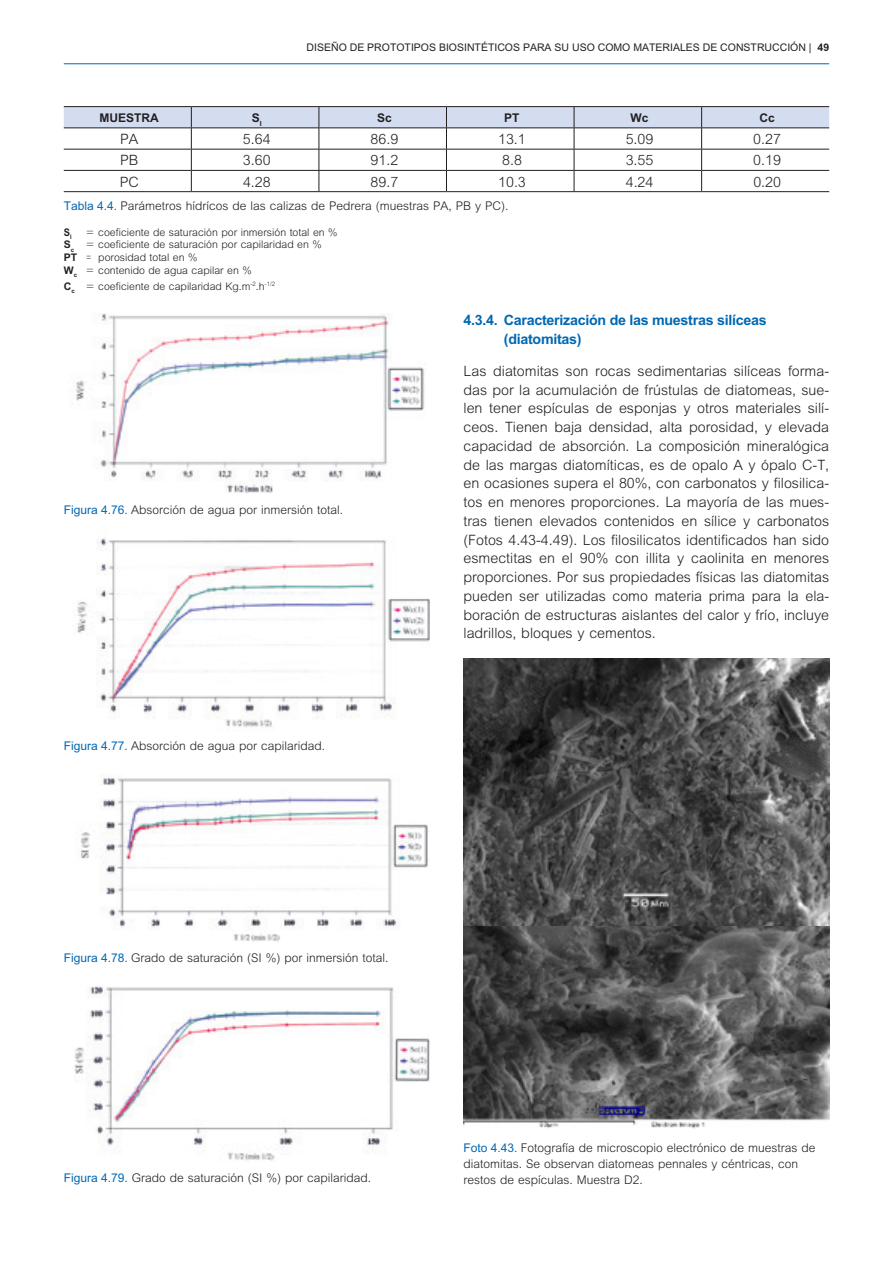
<style>
.page{position:relative;width:893px;height:1263px;background:#fff}
.page>*{position:absolute;margin:0;border:0;box-sizing:border-box;transform-origin:0 0}
.t1{font:300 14.25px/18.8px "M Arial";color:#231f20;text-align:justify}
.t2{font:700 14.25px/18.8px "M Arial";letter-spacing:-.02em;color:#0168b3}
.t3{font:300 12px/15.8px "M Arial";color:#231f20}
.t4{font:700 12px "M Arial";color:#231f20}
.t5{font:300 10.5px/12.8px "M Arial";color:#231f20;scale:1.14 1}
.t6{font:10.5px "M Arial";color:#231f20}
.t7{font:300 10.5px "M Arial";color:#231f20;scale:1.18 1}
.t8{font:700 10.5px "M Arial";color:#231f20;scale:.89 1}
.s1{font-weight:700}
.s2{font-weight:400;color:#0168b3}
</style>
<div class="page">
<hr style="left:64px;top:63px;width:765px;height:1px;background:#0168b3">
<hr style="left:64px;top:106px;width:127px;height:1px;background:#231f20">
<hr style="left:191px;top:106px;width:128px;height:1px;background:#231f20">
<hr style="left:319px;top:106px;width:127px;height:1px;background:#231f20">
<hr style="left:446px;top:106px;width:128px;height:1px;background:#231f20">
<hr style="left:574px;top:106px;width:128px;height:1px;background:#231f20">
<hr style="left:702px;top:106px;width:127px;height:1px;background:#231f20">
<svg style="left:64px;top:107px;width:765px;height:84px"></svg>
<hr style="left:64px;top:191px;width:127px;height:1px;background:#231f20">
<hr style="left:191px;top:191px;width:128px;height:1px;background:#231f20">
<hr style="left:319px;top:191px;width:127px;height:1px;background:#231f20">
<hr style="left:446px;top:191px;width:128px;height:1px;background:#231f20">
<hr style="left:574px;top:191px;width:128px;height:1px;background:#231f20">
<hr style="left:702px;top:191px;width:127px;height:1px;background:#231f20">
<img style="left:76px;top:314px;width:349px;height:180px">
<img style="left:77px;top:538px;width:352px;height:189px">
<img style="left:80px;top:774px;width:348px;height:168px">
<img style="left:74px;top:986px;width:355px;height:175px">
<img style="left:463px;top:658px;width:366px;height:267px">
<img style="left:463px;top:927px;width:366px;height:202px">
<p class="t6" style="left:307px;top:41px;width:225px">DI SEÑO DE PROTOTIPOS BI OSINTÉTICOS PARA</p>
<p class="t6" style="left:555px;top:41px;width:210px">SU USO COMO MATERIALES DE CONSTRUCCI</p>
<p class="t6" style="left:790px;top:41px;width:40px">ÓN | <span class="s1">49</span></p>
<p class="t4" style="left:100px;top:111px;width:61px">MUESTRA</p>
<p class="t4" style="left:252px;top:111px;width:11px">S<sub>I</sub></p>
<p class="t4" style="left:377px;top:111px;width:16px">Sc</p>
<p class="t4" style="left:504px;top:111px;width:17px">PT</p>
<p class="t4" style="left:630px;top:111px;width:19px">Wc</p>
<p class="t4" style="left:759px;top:111px;width:17px">Cc</p>
<p class="t1" style="left:120px;top:130px;width:20px">PA</p>
<p class="t1" style="left:243px;top:130px;width:29px">5.64</p>
<p class="t1" style="left:371px;top:130px;width:29px">86.9</p>
<p class="t1" style="left:498px;top:130px;width:29px">13.1</p>
<p class="t1" style="left:626px;top:130px;width:29px">5.09</p>
<p class="t1" style="left:753px;top:130px;width:29px">0.27</p>
<p class="t1" style="left:120px;top:151px;width:20px">PB</p>
<p class="t1" style="left:243px;top:151px;width:29px">3.60</p>
<p class="t1" style="left:371px;top:151px;width:29px">91.2</p>
<p class="t1" style="left:502px;top:151px;width:21px">8.8</p>
<p class="t1" style="left:626px;top:151px;width:29px">3.55</p>
<p class="t1" style="left:753px;top:151px;width:29px">0.19</p>
<p class="t1" style="left:120px;top:172px;width:20px">PC</p>
<p class="t1" style="left:243px;top:172px;width:29px">4.28</p>
<p class="t1" style="left:371px;top:172px;width:29px">89.7</p>
<p class="t1" style="left:498px;top:172px;width:29px">10.3</p>
<p class="t1" style="left:626px;top:172px;width:29px">4.24</p>
<p class="t1" style="left:753px;top:172px;width:29px">0.20</p>
<p class="t3" style="left:64px;top:198px;width:446px"><span class="s2">Tabla 4.4.</span> Parámetros hídrícos de las calizas de Pedrera (muestras PA, PB y PC).</p>
<p class="t8" style="left:64px;top:226px;width:10px">S<sub>I</sub></p>
<p class="t5" style="left:64px;top:226px;width:242px;text-indent:23px">= coeficiente de saturación por inmersión total en % <span class="s1">S</span><sub>c</sub> = coeficiente de saturación por capilaridad en % <span class="s1">PT</span> = porosidad total en %<br><span class="s1">W</span><sub>c</sub> = contenido de agua capilar en %</p>
<p class="t7" style="left:64px;top:280px;width:181px"><span class="s1">C</span><sub>c</sub> = coeficiente de capilaridad Kg.m<sup>-2</sup>.h<sup>-1/2</sup></p>
<p class="t3" style="left:64px;top:502px;width:281px"><span class="s2">Figura 4.76.</span> Absorción de agua por inmersión total.</p>
<p class="t3" style="left:64px;top:738px;width:263px"><span class="s2">Figura 4.77.</span> Absorción de agua por capilaridad.</p>
<p class="t2" style="left:504px;top:311px;width:264px;text-indent:-40px">4.3.4. Caracterización de las muestras silíceas (diatomitas)</p>
<p class="t1" style="left:463px;top:361px;width:367px">Las diatomitas son rocas sedimentarias silíceas forma&shy;das por la acumulación de frústulas de diatomeas, sue&shy;len tener espículas de esponjas y otros materiales silí&shy;ceos. Tienen baja densidad, alta porosidad, y elevada capacidad de absorción. La composición mineralógica de las margas diatomíticas, es de opalo A y ópalo C-T, en ocasiones supera el 80%, con carbonatos y filosilica&shy;tos en menores proporciones. La mayoría de las mues&shy;tras tienen elevados contenidos en sílice y carbonatos (Fotos 4.43-4.49). Los filosilicatos identificados han sido esmectitas en el 90% con illita y caolinita en menores proporciones. Por sus propiedades físicas las diatomitas pueden ser utilizadas como materia prima para la ela&shy;boración de estructuras aislantes del calor y frío, incluye ladrillos, bloques y cementos.</p>
<p class="t3" style="left:64px;top:949px;width:326px"><span class="s2">Figura 4.78.</span> Grado de saturación (SI %) por inmersión total.</p>
<p class="t3" style="left:64px;top:1170px;width:309px"><span class="s2">Figura 4.79.</span> Grado de saturación (SI %) por capilaridad.</p>
<p class="t3" style="left:463px;top:1140px;width:354px"><span class="s2">Foto 4.43.</span> Fotografía de microscopio electrónico de muestras de diatomitas. Se observan diatomeas pennales y céntricas, con restos de espículas. Muestra D2.</p>
</div>
